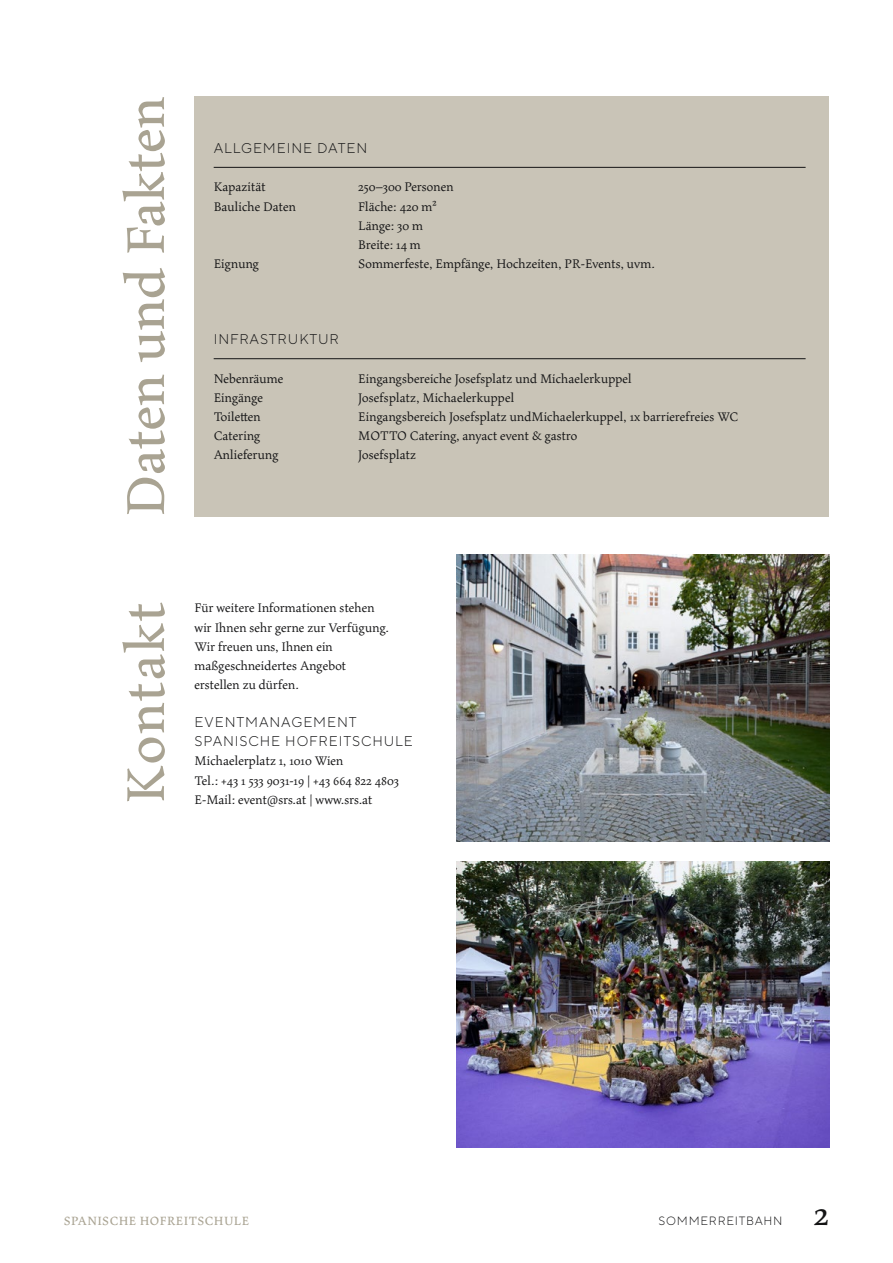
<style>
.page{position:relative;width:893px;height:1263px;background:#fff}
.page>*{position:absolute;margin:0;border:0;box-sizing:border-box;transform-origin:0 0}
.t1{font:60px "Maiola PE";color:#a9a392}
.t2{font:60px "Maiola PE";letter-spacing:.02em;color:#a9a392}
.t3{font:37.5px "Maiola PE";color:#141415}
.t4{font:14.1px/19.2px "Maiola PE";color:#141415}
.t5{font:300 14.1px/19.2px "TT Norms Pro";letter-spacing:.06em;color:#141415}
.t6{font:13.5px "Maiola PE";letter-spacing:.035em;color:#a9a392}
.t7{font:300 12px "TT Norms Pro";letter-spacing:.06em;color:#141415}
</style>
<div class="page">
<div style="left:195px;top:96px;width:634px;height:421px;background:#c9c4b7"></div>
<hr style="left:214px;top:167px;width:592px;height:1px;background:#141415">
<hr style="left:214px;top:358px;width:592px;height:1px;background:#141415">
<img style="left:456px;top:555px;width:373px;height:287px">
<img style="left:456px;top:861px;width:373px;height:287px">
<h1 class="t1" style="left:104px;top:517px;width:422px;rotate:-90deg">Daten und Fakten</h1>
<p class="t5" style="left:214px;top:138px;width:155px">ALLGEMEINE DATEN</p>
<p class="t4" style="left:214px;top:177px;width:54px">Kapazität</p>
<p class="t4" style="left:358px;top:177px;width:97px">250–300 Personen</p>
<p class="t4" style="left:214px;top:196px;width:84px">Bauliche Daten</p>
<p class="t4" style="left:358px;top:196px;width:80px">Fläche: 420 m²<br>Länge: 30 m<br>Breite: 14 m</p>
<p class="t4" style="left:214px;top:254px;width:47px">Eignung</p>
<p class="t4" style="left:358px;top:254px;width:298px">Sommerfeste, Empfänge, Hochzeiten, PR-Events, uvm.</p>
<p class="t5" style="left:214px;top:330px;width:127px">INFRASTRUKTUR</p>
<p class="t4" style="left:214px;top:368px;width:71px">Nebenräume</p>
<p class="t4" style="left:358px;top:368px;width:275px">Eingangsbereiche Josefsplatz und Michaelerkuppel</p>
<p class="t4" style="left:214px;top:388px;width:51px">Eingänge</p>
<p class="t4" style="left:358px;top:388px;width:158px">Josefsplatz, Michaelerkuppel</p>
<p class="t4" style="left:214px;top:407px;width:49px">Toiletten</p>
<p class="t4" style="left:358px;top:407px;width:382px">Eingangsbereich Josefsplatz undMichaelerkuppel, 1x barrierefreies WC</p>
<p class="t4" style="left:214px;top:426px;width:48px">Catering</p>
<p class="t4" style="left:358px;top:426px;width:221px">MOTTO Catering, anyact event &amp; gastro</p>
<p class="t4" style="left:214px;top:445px;width:67px">Anlieferung</p>
<p class="t4" style="left:358px;top:445px;width:59px">Josefsplatz</p>
<h1 class="t2" style="left:104px;top:804px;width:204px;rotate:-90deg">Kontakt</h1>
<p class="t4" style="left:195px;top:598px;width:196px">Für weitere Informationen stehen wir Ihnen sehr gerne zur Verfügung.<br>Wir freuen uns, Ihnen ein maßgeschneidertes Angebot erstellen zu dürfen.</p>
<p class="t5" style="left:195px;top:712px;width:220px">EVENTMANAGEMENT<br>SPANISCHE HOFREITSCHULE</p>
<p class="t4" style="left:195px;top:751px;width:206px">Michaelerplatz 1, 1010 Wien<br>Tel.: +43 1 533 9031-19 | +43 664 822 4803</p>
<p class="t4" style="left:195px;top:789px;width:179px">E-Mail: event@srs.at | www.srs.at</p>
<p class="t6" style="left:64px;top:1211px;width:187px">SPANISCHE HOFREITSCHULE</p>
<p class="t7" style="left:659px;top:1212px;width:125px">SOMMERREITBAHN</p>
<h2 class="t3" style="left:814px;top:1187px;width:17px">2</h2>
</div>
